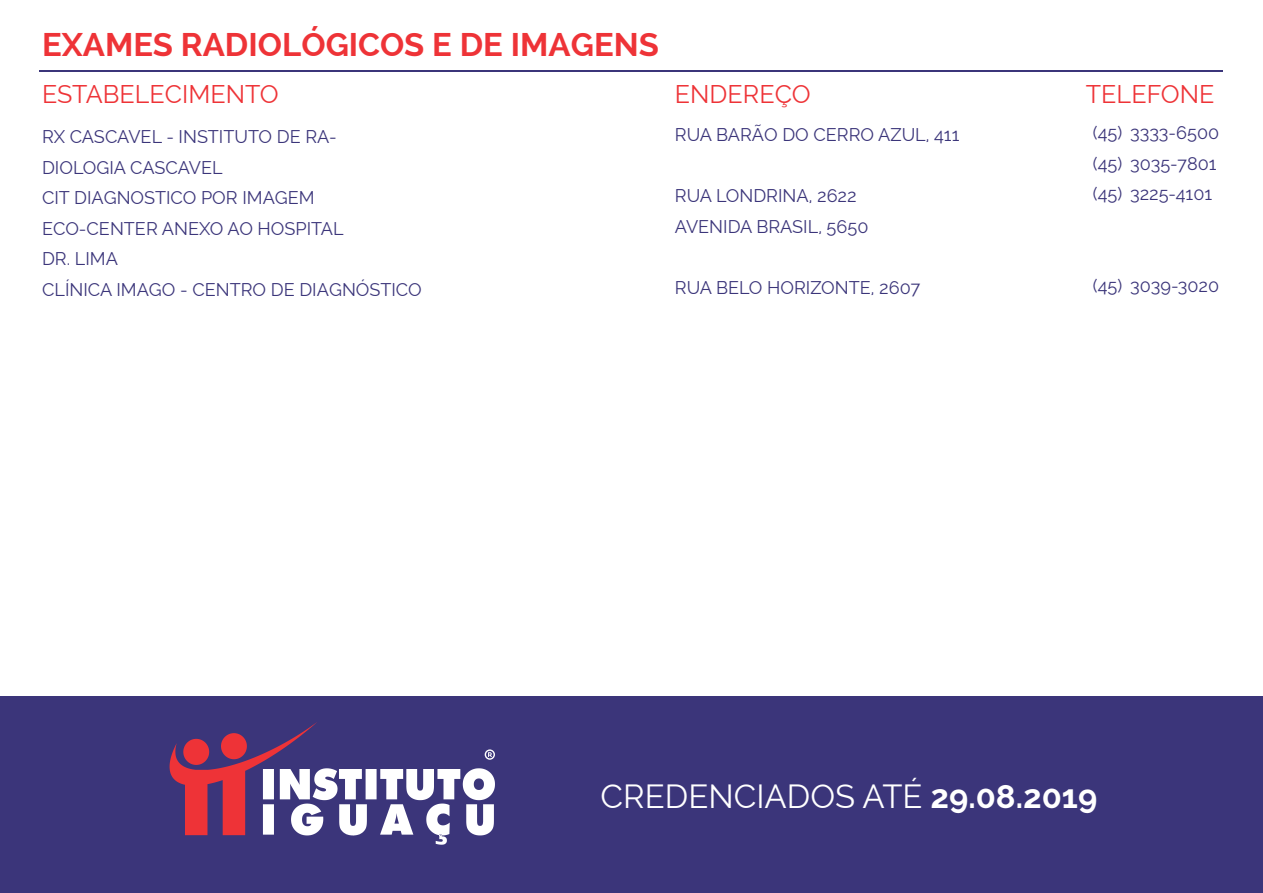
<style>
.page{position:relative;width:1263px;height:893px;background:#fff}
.page>*{position:absolute;margin:0;border:0;box-sizing:border-box;transform-origin:0 0}
.t1{font:700 32.7px "Raleway";color:#ee3337}
.t2{font:32.7px "Raleway";color:#fff}
.t3{font:25.05px "Raleway";color:#ee3337}
.t4{font:18px/30.6px "Raleway";color:#3b357a}
.s1{font-weight:700}
</style>
<div class="page">
<hr style="left:40px;top:70px;width:1183px;height:1px;background:#3b357a">
<div style="left:0;top:696px;width:1263px;height:197px;background:#3b357a"></div>
<svg style="left:169px;top:722px;width:326px;height:123px"></svg>
<h1 class="t1" style="left:42px;top:26px;width:618px">EXAMES RADIOLÓGICOS E DE IMAGENS</h1>
<h2 class="t3" style="left:42px;top:80px;width:238px">ESTABELECIMENTO</h2>
<p class="t4" style="left:42px;top:121px;width:381px">RX CASCAVEL - INSTITUTO DE RA-<br>DIOLOGIA CASCAVEL<br>CIT DIAGNOSTICO POR IMAGEM<br>ECO-CENTER ANEXO AO HOSPITAL<br>DR. LIMA<br>CLÍNICA IMAGO - CENTRO DE DIAGNÓSTICO</p>
<h2 class="t3" style="left:675px;top:80px;width:138px">ENDEREÇO</h2>
<p class="t4" style="left:675px;top:119px;width:286px">RUA BARÃO DO CERRO AZUL, 411</p>
<p class="t4" style="left:675px;top:181px;width:195px">RUA LONDRINA, 2622<br>AVENIDA BRASIL, 5650</p>
<p class="t4" style="left:675px;top:272px;width:247px">RUA BELO HORIZONTE, 2607</p>
<h2 class="t3" style="left:1086px;top:80px;width:130px">TELEFONE</h2>
<p class="t4" style="left:1093px;top:118px;width:128px">(45) 3333-6500 (45) 3035-7801 (45) 3225-4101</p>
<p class="t4" style="left:1093px;top:271px;width:128px">(45) 3039-3020</p>
<h1 class="t2" style="left:601px;top:777px;width:498px">CREDENCIADOS ATÉ <span class="s1">29.08.2019</span></h1>
</div>
